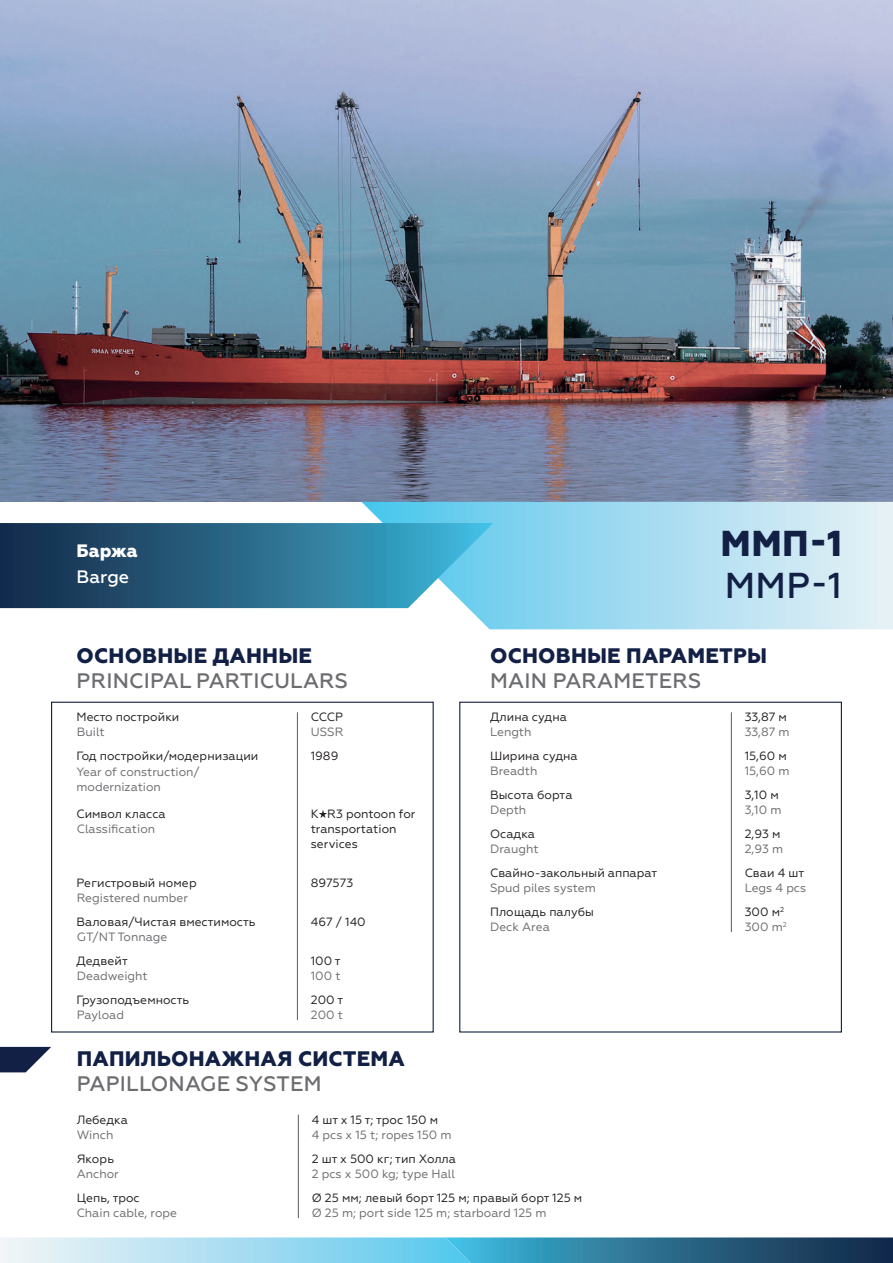
<style>
.page{position:relative;width:893px;height:1263px;background:#fff}
.page>*{position:absolute;margin:0;border:0;box-sizing:border-box;transform-origin:0 0}
.t1{font:800 36px "Geometria";color:#122045}
.t2{font:500 36px "Geometria";color:#122045}
.t3{font:800 21px "Geometria";letter-spacing:.01em;color:#122045}
.t4{font:500 21px "Geometria";letter-spacing:.01em;color:#6c6d70}
.t5{font:800 18px "Geometria";letter-spacing:-.01em;color:#fff}
.t6{font:500 18px "Geometria";color:#fff}
.t7{font:12px/15px "Geometria";color:#231f20}
.t8{font:12px/15px "Geometria";color:#6c6d70}
</style>
<div class="page">
<img style="left:0;top:0;width:893px;height:502px">
<svg style="left:0;top:1237px;width:893px;height:26px;background:#6da8c1"></svg>
<svg style="left:361px;top:502px;width:532px;height:127px;background:#afe0f2"></svg>
<svg style="left:0;top:523px;width:493px;height:85px;background:#317191"></svg>
<div style="left:51px;top:702px;width:383px;height:330px;border:1px solid #122045"></div>
<div style="left:459px;top:702px;width:383px;height:330px;border:1px solid #122045"></div>
<hr style="left:731px;top:712px;width:1px;height:220px;background:#6c6d70">
<hr style="left:297px;top:712px;width:1px;height:308px;background:#6c6d70">
<svg style="left:319px;top:810px;width:8px;height:8px"></svg>
<hr style="left:298px;top:1114px;width:1px;height:104px;background:#6c6d70">
<svg style="left:0;top:1047px;width:51px;height:25px"></svg>
<h3 class="t5" style="left:77px;top:540px;width:63px">Баржа</h3>
<h3 class="t6" style="left:77px;top:566px;width:54px">Barge</h3>
<h2 class="t3" style="left:77px;top:643px;width:237px">ОСНОВНЫЕ ДАННЫЕ</h2>
<h2 class="t4" style="left:77px;top:669px;width:273px">PRINCIPAL PARTICULARS</h2>
<p class="t7" style="left:77px;top:709px;width:104px">Место постройки</p>
<p class="t7" style="left:77px;top:748px;width:183px">Год постройки/модернизации</p>
<p class="t8" style="left:77px;top:724px;width:29px">Built</p>
<p class="t8" style="left:77px;top:764px;width:125px">Year of construction/ modernization</p>
<p class="t7" style="left:77px;top:806px;width:91px">Символ класса</p>
<p class="t8" style="left:77px;top:821px;width:80px">Classification</p>
<p class="t7" style="left:77px;top:875px;width:122px">Регистровый номер</p>
<p class="t7" style="left:77px;top:914px;width:180px">Валовая/Чистая вместимость</p>
<p class="t7" style="left:77px;top:953px;width:53px">Дедвейт</p>
<p class="t7" style="left:77px;top:992px;width:114px">Грузоподъемность</p>
<p class="t8" style="left:77px;top:890px;width:112px">Registered number</p>
<p class="t8" style="left:77px;top:929px;width:92px">GT/NT Tonnage</p>
<p class="t8" style="left:77px;top:968px;width:72px">Deadweight</p>
<p class="t8" style="left:77px;top:1007px;width:49px">Payload</p>
<p class="t7" style="left:311px;top:709px;width:34px">СССР</p>
<p class="t7" style="left:311px;top:748px;width:29px">1989</p>
<p class="t8" style="left:311px;top:724px;width:34px">USSR</p>
<p class="t7" style="left:311px;top:806px;width:106px">K R3 pontoon for transportation services</p>
<p class="t7" style="left:311px;top:875px;width:44px">897573</p>
<p class="t7" style="left:311px;top:914px;width:57px">467 / 140</p>
<p class="t7" style="left:311px;top:953px;width:31px">100 т</p>
<p class="t7" style="left:311px;top:992px;width:34px">200 т</p>
<p class="t8" style="left:311px;top:968px;width:31px">100 t</p>
<p class="t8" style="left:311px;top:1007px;width:34px">200 t</p>
<h2 class="t3" style="left:77px;top:1046px;width:330px">ПАПИЛЬОНАЖНАЯ СИСТЕМА</h2>
<h2 class="t4" style="left:77px;top:1071px;width:246px">PAPILLONAGE SYSTEM</h2>
<h1 class="t1" style="left:721px;top:522px;width:123px">ММП-1</h1>
<h1 class="t2" style="left:725px;top:564px;width:119px">MMP-1</h1>
<h2 class="t3" style="left:490px;top:643px;width:279px">ОСНОВНЫЕ ПАРАМЕТРЫ</h2>
<h2 class="t4" style="left:490px;top:669px;width:213px">MAIN PARAMETERS</h2>
<p class="t7" style="left:490px;top:709px;width:78px">Длина судна</p>
<p class="t7" style="left:490px;top:748px;width:89px">Ширина судна</p>
<p class="t7" style="left:490px;top:787px;width:84px">Высота борта</p>
<p class="t7" style="left:490px;top:826px;width:46px">Осадка</p>
<p class="t7" style="left:490px;top:865px;width:169px">Свайно-закольный аппарат</p>
<p class="t7" style="left:490px;top:904px;width:105px">Площадь палубы</p>
<p class="t8" style="left:490px;top:724px;width:43px">Length</p>
<p class="t8" style="left:490px;top:763px;width:49px">Breadth</p>
<p class="t8" style="left:490px;top:802px;width:38px">Depth</p>
<p class="t8" style="left:490px;top:841px;width:50px">Draught</p>
<p class="t8" style="left:490px;top:880px;width:107px">Spud piles system</p>
<p class="t8" style="left:490px;top:919px;width:61px">Deck Area</p>
<p class="t7" style="left:745px;top:709px;width:44px">33,87 м</p>
<p class="t7" style="left:745px;top:748px;width:44px">15,60 м</p>
<p class="t7" style="left:745px;top:787px;width:36px">3,10 м</p>
<p class="t7" style="left:745px;top:826px;width:37px">2,93 м</p>
<p class="t7" style="left:745px;top:865px;width:61px">Сваи 4 шт</p>
<p class="t7" style="left:745px;top:904px;width:41px">300 м<sup>2</sup></p>
<p class="t8" style="left:745px;top:724px;width:46px">33,87 m</p>
<p class="t8" style="left:745px;top:763px;width:46px">15,60 m</p>
<p class="t8" style="left:745px;top:802px;width:38px">3,10 m</p>
<p class="t8" style="left:745px;top:841px;width:40px">2,93 m</p>
<p class="t8" style="left:745px;top:880px;width:63px">Legs 4 pcs</p>
<p class="t8" style="left:745px;top:919px;width:44px">300 m<sup>2</sup></p>
<p class="t7" style="left:77px;top:1112px;width:53px">Лебедка</p>
<p class="t7" style="left:77px;top:1151px;width:39px">Якорь</p>
<p class="t7" style="left:77px;top:1190px;width:65px">Цепь, трос</p>
<p class="t8" style="left:77px;top:1127px;width:38px">Winch</p>
<p class="t8" style="left:77px;top:1166px;width:43px">Anchor</p>
<p class="t8" style="left:77px;top:1205px;width:102px">Chain cable, rope</p>
<p class="t7" style="left:312px;top:1112px;width:128px">4 шт x 15 т; трос 150 м</p>
<p class="t7" style="left:312px;top:1151px;width:146px">2 шт х 500 кг; тип Холла</p>
<p class="t7" style="left:312px;top:1190px;width:272px">Ø 25 мм; левый борт 125 м; правый борт 125 м</p>
<p class="t8" style="left:312px;top:1127px;width:141px">4 pcs x 15 t; ropes 150 m</p>
<p class="t8" style="left:312px;top:1166px;width:145px">2 pcs x 500 kg; type Hall</p>
<p class="t8" style="left:312px;top:1205px;width:236px">Ø 25 m; port side 125 m; starboard 125 m</p>
</div>
